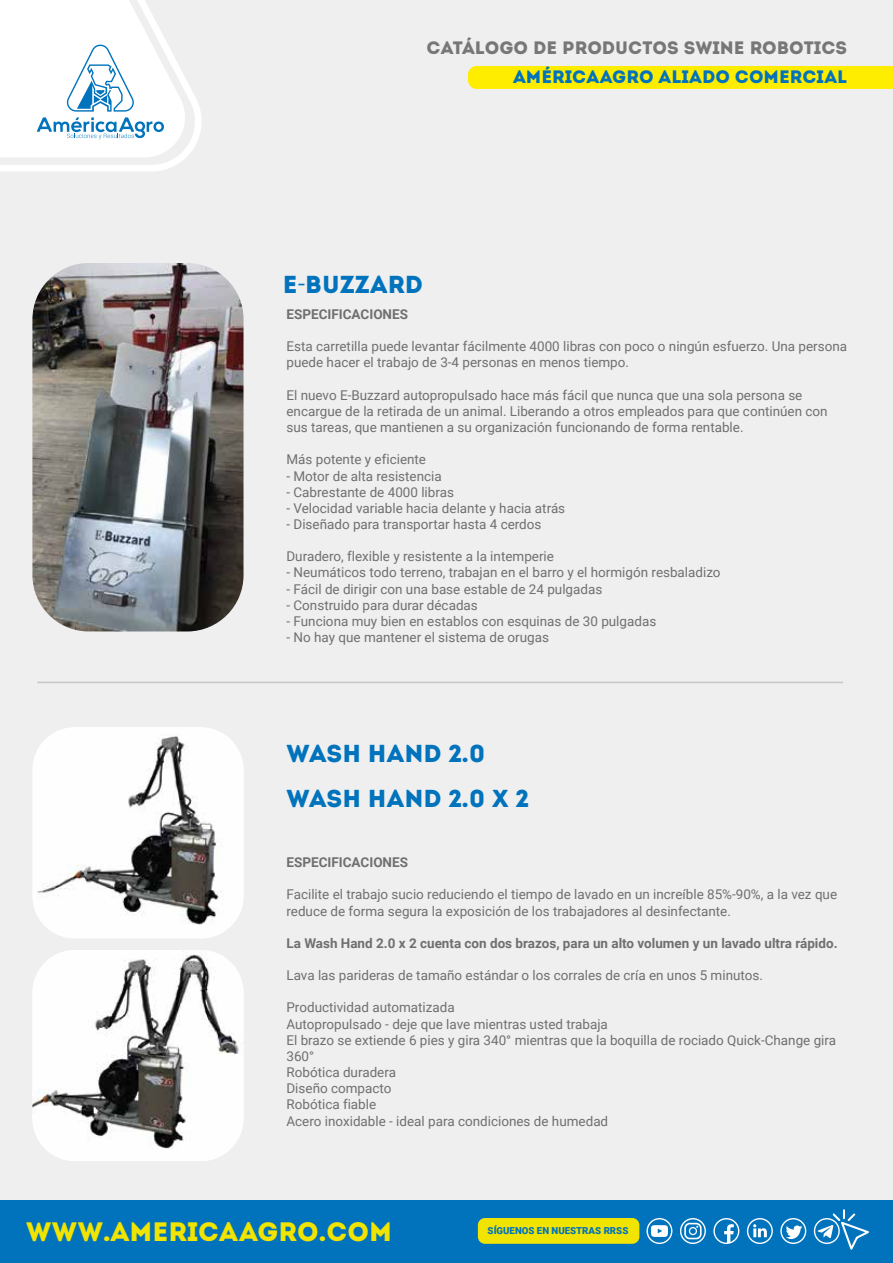
<style>
.page{position:relative;width:893px;height:1263px;background:#efeff0}
.page>*{position:absolute;margin:0;border:0;box-sizing:border-box;transform-origin:0 0}
.t1{font:26.7px "Intro";color:#f1e400}
.t2{font:24.6px/45px "Intro";color:#0073bc}
.t3{font:18px "Intro";color:#777}
.t4{font:18px "Intro";color:#0073bc}
.t5{font:13.5px/16.2px "Roboto";color:#706f6f}
.t6{font:700 13.5px "Roboto";color:#706f6f}
.t7{font:900 9.6px "Roboto";color:#0073bc}
.s1{font-family:"Myriad Pro"}
</style>
<div class="page">
<svg style="left:0;top:0;width:201px;height:171px"></svg>
<div style="left:0;top:1200px;width:893px;height:63px;background:#0073bc"></div>
<svg style="left:713px;top:1218px;width:26px;height:26px"></svg>
<svg style="left:780px;top:1218px;width:26px;height:26px"></svg>
<svg style="left:747px;top:1218px;width:26px;height:26px"></svg>
<svg style="left:680px;top:1218px;width:26px;height:26px"></svg>
<svg style="left:646px;top:1218px;width:26px;height:26px"></svg>
<svg style="left:814px;top:1209px;width:55px;height:41px"></svg>
<div style="left:478px;top:1218px;width:161px;height:26px;background:#f1e400;border-radius:7px"></div>
<div style="left:468px;top:66px;width:425px;height:23px;background:#ffed00"></div>
<img style="left:34px;top:727px;width:210px;height:211px">
<img style="left:32px;top:950px;width:212px;height:211px">
<img style="left:32px;top:263px;width:212px;height:368px">
<hr style="left:37px;top:682px;width:806px;height:1px;background:#c6c6c6">
<h3 class="t3" style="left:427px;top:37px;width:422px">CATÁLOGO DE PRODUCTOS SWINE ROBOTICS</h3>
<h3 class="t4" style="left:513px;top:66px;width:336px">AMÉRICAAGRO ALIADO COMERCIAL</h3>
<h2 class="t2" style="left:283px;top:262px;width:142px">E<span class="s1">-</span>BUZZARD</h2>
<p class="t6" style="left:286px;top:305px;width:123px">ESPECIFICACIONES</p>
<p class="t5" style="left:286px;top:338px;width:562px">Esta carretilla puede levantar fácilmente 4000 libras con poco o ningún esfuerzo. Una persona puede hacer el trabajo de 3-4 personas en menos tiempo.</p>
<p class="t5" style="left:286px;top:386px;width:543px">El nuevo E-Buzzard autopropulsado hace más fácil que nunca que una sola persona se encargue de la retirada de un animal. Liberando a otros empleados para que continúen con sus tareas, que mantienen a su organización funcionando de forma rentable.</p>
<p class="t5" style="left:286px;top:451px;width:141px">Más potente y eficiente</p>
<p class="t5" style="left:286px;top:467px;width:157px">- Motor de alta resistencia</p>
<p class="t5" style="left:286px;top:483px;width:169px">- Cabrestante de 4000 libras</p>
<p class="t5" style="left:286px;top:499px;width:280px">- Velocidad variable hacia delante y hacia atrás</p>
<p class="t5" style="left:286px;top:516px;width:256px">- Diseñado para transportar hasta 4 cerdos</p>
<p class="t5" style="left:286px;top:548px;width:269px">Duradero, flexible y resistente a la intemperie</p>
<p class="t5" style="left:286px;top:564px;width:436px">- Neumáticos todo terreno, trabajan en el barro y el hormigón resbaladizo</p>
<p class="t5" style="left:286px;top:580px;width:317px">- Fácil de dirigir con una base estable de 24 pulgadas</p>
<p class="t5" style="left:286px;top:596px;width:193px">- Construido para durar décadas</p>
<p class="t5" style="left:286px;top:612px;width:371px">- Funciona muy bien en establos con esquinas de 30 pulgadas</p>
<p class="t5" style="left:286px;top:629px;width:264px">- No hay que mantener el sistema de orugas</p>
<h2 class="t2" style="left:286px;top:731px;width:244px">WASH HAND 2.0<br>WASH HAND 2.0 X 2</h2>
<p class="t6" style="left:286px;top:853px;width:123px">ESPECIFICACIONES</p>
<p class="t5" style="left:286px;top:886px;width:552px">Facilite el trabajo sucio reduciendo el tiempo de lavado en un increíble 85%-90%, a la vez que reduce de forma segura la exposición de los trabajadores al desinfectante.</p>
<p class="t6" style="left:286px;top:933px;width:553px">La Wash Hand 2.0 x 2 cuenta con dos brazos, para un alto volumen y un lavado ultra rápido.</p>
<p class="t5" style="left:286px;top:967px;width:478px">Lava las parideras de tamaño estándar o los corrales de cría en unos 5 minutos.</p>
<p class="t5" style="left:286px;top:999px;width:551px">Productividad automatizada<br>Autopropulsado - deje que lave mientras usted trabaja<br>El brazo se extiende 6 pies y gira 340° mientras que la boquilla de rociado Quick-Change gira 360°<br>Robótica duradera<br>Diseño compacto<br>Robótica fiable<br>Acero inoxidable - ideal para condiciones de humedad</p>
<h1 class="t1" style="left:26px;top:1216px;width:367px">WWW.AMERICAAGRO.COM</h1>
<p class="t7" style="left:488px;top:1224px;width:142px">SÍGUENOS EN NUESTRAS RRSS</p>
</div>
